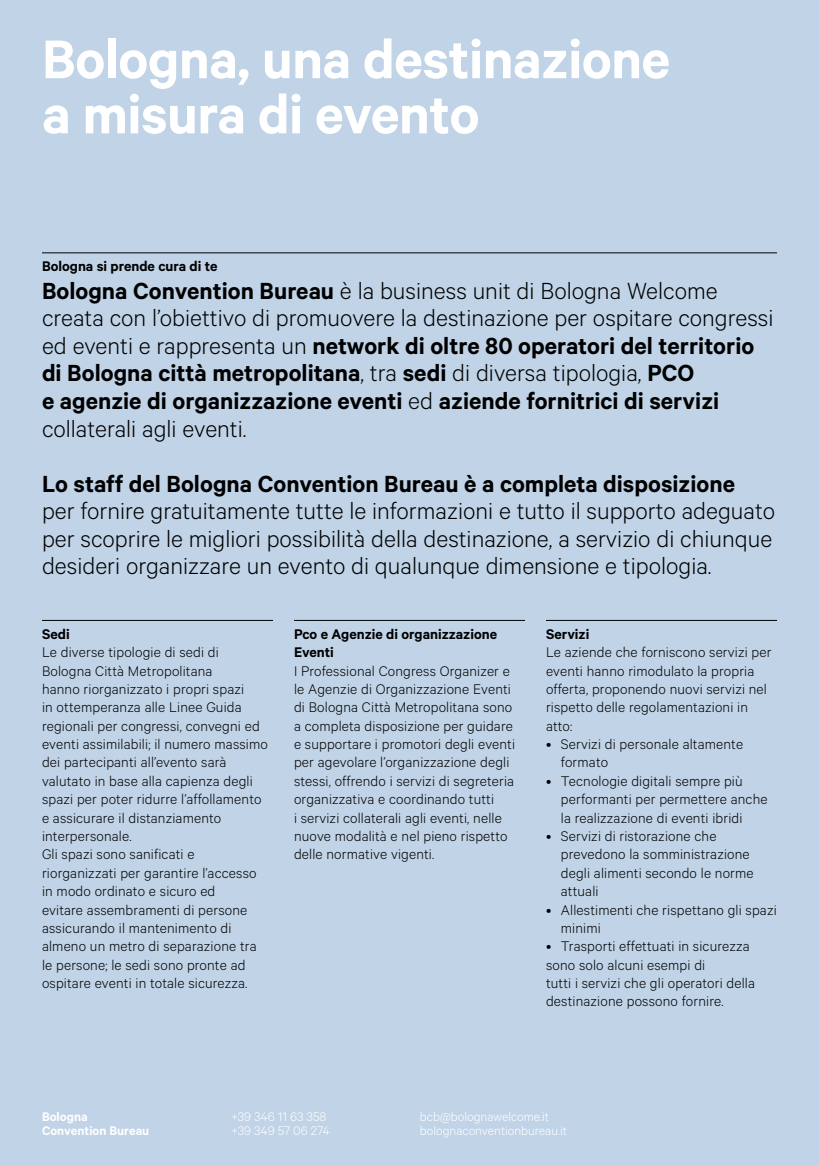
<style>
.page{position:relative;width:819px;height:1166px;background:#c0d3e7}
.page>*{position:absolute;margin:0;border:0;box-sizing:border-box;transform-origin:0 0}
.t1{font:600 61.25px/55.1px "Calibre";letter-spacing:-.01em;color:#fff}
.t2{font:300 26.25px/27.7px "Calibre";color:#000}
.t3{font:600 26.25px "Calibre";color:#000}
.t4{font:300 15.75px/18.4px "Calibre";letter-spacing:.01em;color:#000}
.t5{font:600 15.75px/18.4px "Calibre";color:#000}
.t6{font:300 14px/14px "Calibre";color:#fff}
.t7{font:600 14px/14px "Calibre";color:#fff}
.s1{font-weight:600}
</style>
<div class="page">
<hr style="left:42px;top:620px;width:231px;height:1px;background:#000">
<hr style="left:294px;top:620px;width:231px;height:1px;background:#000">
<hr style="left:546px;top:620px;width:231px;height:1px;background:#000">
<hr style="left:42px;top:252px;width:735px;height:1px;background:#000">
<h1 class="t1" style="left:42px;top:30px;width:629px">Bologna, una destinazione a misura di evento</h1>
<p class="t5" style="left:42px;top:257px;width:177px">Bologna si prende cura di te</p>
<p class="t2" style="left:42px;top:276px;width:733px"><span class="s1">Bologna Convention Bureau</span> è la business unit di Bologna Welcome creata con l’obiettivo di promuovere la destinazione per ospitare congressi ed eventi e rappresenta un <span class="s1">network di oltre 80 operatori del territorio di Bologna città metropolitana</span>, tra <span class="s1">sedi</span> di diversa tipologia, <span class="s1">PCO<br>e agenzie di organizzazione eventi</span> ed <span class="s1">aziende fornitrici di servizi </span>collaterali agli eventi.</p>
<h2 class="t3" style="left:42px;top:468px;width:694px">Lo staff del Bologna Convention Bureau è a completa disposizione</h2>
<h2 class="t2" style="left:42px;top:496px;width:734px;text-align:justify">per fornire gratuitamente tutte le informazioni e tutto il supporto adeguato per scoprire le migliori possibilità della destinazione, a servizio di chiunque desideri organizzare un evento di qualunque dimensione e tipologia.</h2>
<p class="t5" style="left:42px;top:624px;width:29px">Sedi</p>
<p class="t4" style="left:42px;top:642px;width:227px">Le diverse tipologie di sedi di Bologna Città Metropolitana<br>hanno riorganizzato i propri spazi<br>in ottemperanza alle Linee Guida regionali per congressi, convegni ed eventi assimilabili; il numero massimo dei partecipanti all’evento sarà valutato in base alla capienza degli spazi per poter ridurre l’affollamento e assicurare il distanziamento interpersonale.<br>Gli spazi sono sanificati e riorganizzati per garantire l’accesso in modo ordinato e sicuro ed<br>evitare assembramenti di persone assicurando il mantenimento di almeno un metro di separazione tra le persone; le sedi sono pronte ad ospitare eventi in totale sicurezza.</p>
<p class="t5" style="left:294px;top:624px;width:205px">Pco e Agenzie di organizzazione<br>Eventi</p>
<p class="t4" style="left:294px;top:661px;width:223px">I Professional Congress Organizer e le Agenzie di Organizzazione Eventi di Bologna Città Metropolitana sono a completa disposizione per guidare e supportare i promotori degli eventi per agevolare l’organizzazione degli stessi, offrendo i servizi di segreteria organizzativa e coordinando tutti<br>i servizi collaterali agli eventi, nelle nuove modalità e nel pieno rispetto delle normative vigenti.</p>
<p class="t5" style="left:546px;top:624px;width:45px">Servizi</p>
<p class="t4" style="left:546px;top:642px;width:227px">Le aziende che forniscono servizi per eventi hanno rimodulato la propria offerta, proponendo nuovi servizi nel rispetto delle regolamentazioni in atto:</p>
<p class="t4" style="left:561px;top:734px;width:184px;text-indent:-15px">• Servizi di personale altamente formato</p>
<p class="t4" style="left:561px;top:771px;width:208px;text-indent:-15px">• Tecnologie digitali sempre più performanti per permettere anche la realizzazione di eventi ibridi</p>
<p class="t4" style="left:561px;top:826px;width:194px;text-indent:-15px">• Servizi di ristorazione che prevedono la somministrazione degli alimenti secondo le norme attuali</p>
<p class="t4" style="left:561px;top:900px;width:217px;text-indent:-15px">• Allestimenti che rispettano gli spazi minimi</p>
<p class="t4" style="left:546px;top:936px;width:210px">• Trasporti effettuati in sicurezza sono solo alcuni esempi di<br>tutti i servizi che gli operatori della destinazione possono fornire.</p>
<p class="t7" style="left:42px;top:1109px;width:109px">Bologna<br>Convention Bureau</p>
<p class="t6" style="left:420px;top:1109px;width:148px">bcb@bolognawelcome.it bolognaconventionbureau.it</p>
<p class="t6" style="left:231px;top:1109px;width:100px">+39 346 11 63 358 +39 349 57 06 274</p>
</div>
